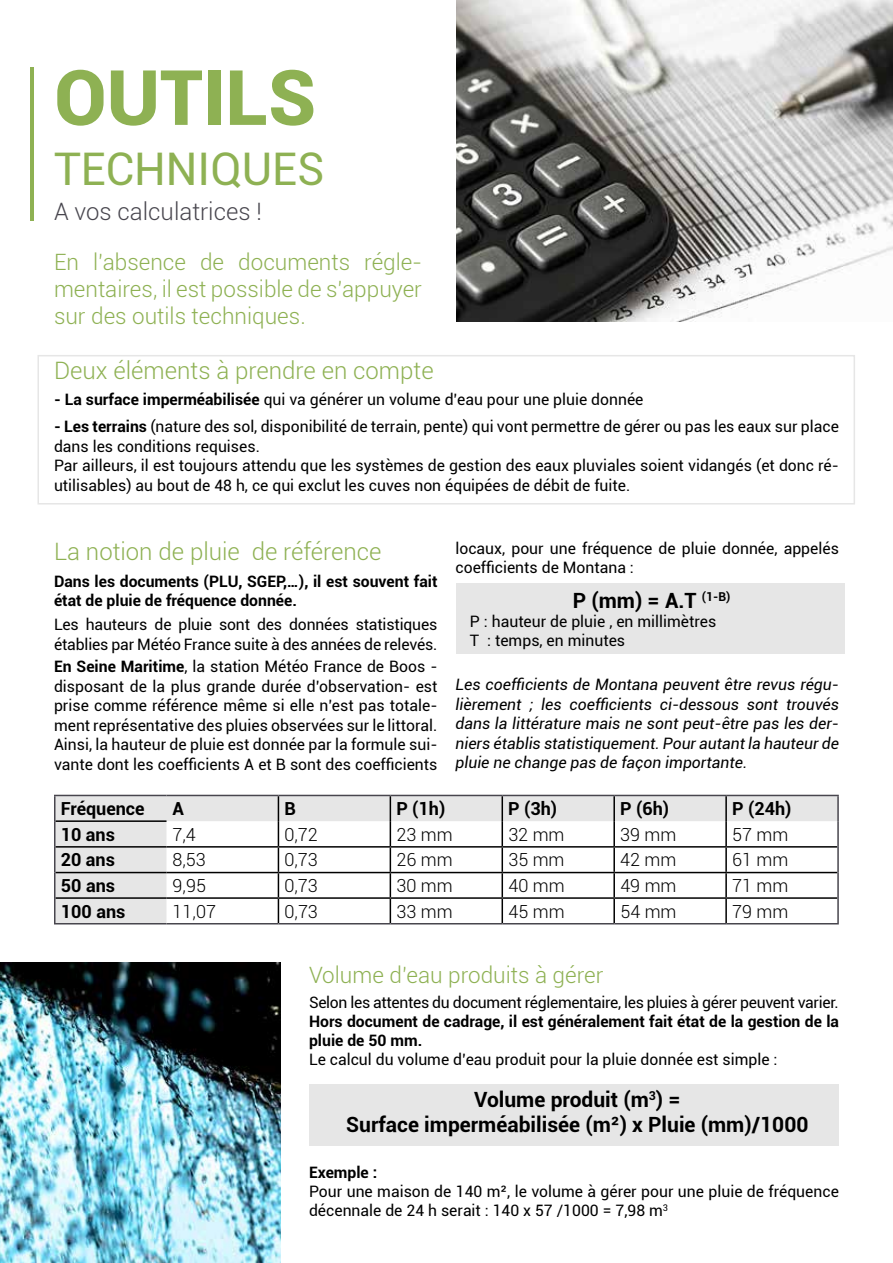
<style>
.page{position:relative;width:893px;height:1263px;background:#fff}
.page>*{position:absolute;margin:0;border:0;box-sizing:border-box;transform-origin:0 0}
.t1{font:900 76.5px "Roboto";color:#8eb153}
.t2{font:45px "Roboto";color:#8eb153}
.t3{font:300 24px "Roboto";color:#8eb153}
.t4{font:300 24px "Roboto";color:#48464e}
.t5{font:300 22.5px/27px "Roboto";color:#8eb153;text-align:justify}
.t6{font:700 21px/25.2px "Roboto";color:#000;text-align:center}
.t7{font:300 18px "Roboto";color:#000}
.t8{font:700 18px "Roboto";color:#000}
.t9{font:15.75px/19.5px "Roboto";color:#000}
.t10{font:italic 15.75px/19.4px "Roboto";color:#000;text-align:justify}
.t11{font:700 15.75px/19.5px "Roboto";color:#000}
.t12{font:15.75px "Roboto";letter-spacing:-.02em;color:#000}
.s1{font-weight:700}
</style>
<div class="page">
<div style="left:309px;top:1084px;width:530px;height:62px;background:#e6e6e6"></div>
<img style="left:456px;top:0;width:437px;height:322px">
<div style="left:38px;top:355px;width:817px;height:149px;border:2px solid #e6e6e6"></div>
<svg style="left:56px;top:796px;width:781px;height:127px"></svg>
<hr style="left:501px;top:796px;width:2px;height:25px;background:#000">
<hr style="left:613px;top:796px;width:2px;height:25px;background:#000">
<hr style="left:725px;top:796px;width:2px;height:25px;background:#000">
<hr style="left:56px;top:820px;width:110px;height:2px;background:#000">
<hr style="left:501px;top:821px;width:2px;height:25px;background:#000">
<hr style="left:613px;top:821px;width:2px;height:25px;background:#000">
<hr style="left:725px;top:821px;width:2px;height:25px;background:#000">
<hr style="left:56px;top:846px;width:110px;height:2px;background:#000">
<hr style="left:166px;top:846px;width:112px;height:2px;background:#000">
<hr style="left:278px;top:846px;width:112px;height:2px;background:#000">
<hr style="left:390px;top:846px;width:112px;height:2px;background:#000">
<hr style="left:502px;top:846px;width:112px;height:2px;background:#000">
<hr style="left:501px;top:848px;width:2px;height:24px;background:#000">
<hr style="left:614px;top:846px;width:112px;height:2px;background:#000">
<hr style="left:613px;top:848px;width:2px;height:24px;background:#000">
<hr style="left:726px;top:846px;width:111px;height:2px;background:#000">
<hr style="left:725px;top:848px;width:2px;height:24px;background:#000">
<hr style="left:56px;top:872px;width:110px;height:1px;background:#000">
<hr style="left:166px;top:872px;width:112px;height:1px;background:#000">
<hr style="left:278px;top:872px;width:112px;height:1px;background:#000">
<hr style="left:390px;top:872px;width:112px;height:1px;background:#000">
<hr style="left:502px;top:872px;width:112px;height:1px;background:#000">
<hr style="left:501px;top:873px;width:2px;height:24px;background:#000">
<hr style="left:614px;top:872px;width:112px;height:1px;background:#000">
<hr style="left:613px;top:873px;width:2px;height:24px;background:#000">
<hr style="left:726px;top:872px;width:111px;height:1px;background:#000">
<hr style="left:725px;top:873px;width:2px;height:24px;background:#000">
<hr style="left:56px;top:897px;width:110px;height:2px;background:#000">
<hr style="left:166px;top:897px;width:112px;height:2px;background:#000">
<hr style="left:278px;top:897px;width:112px;height:2px;background:#000">
<svg style="left:278px;top:796px;width:1px;height:127px"></svg>
<hr style="left:390px;top:897px;width:112px;height:2px;background:#000">
<svg style="left:390px;top:796px;width:1px;height:127px"></svg>
<hr style="left:502px;top:897px;width:112px;height:2px;background:#000">
<hr style="left:501px;top:899px;width:2px;height:24px;background:#000">
<hr style="left:614px;top:897px;width:112px;height:2px;background:#000">
<hr style="left:613px;top:899px;width:2px;height:24px;background:#000">
<hr style="left:726px;top:897px;width:111px;height:2px;background:#000">
<hr style="left:725px;top:899px;width:2px;height:24px;background:#000">
<hr style="left:54px;top:795px;width:112px;height:1px;background:#48464e">
<hr style="left:54px;top:796px;width:2px;height:25px;background:#48464e">
<hr style="left:166px;top:795px;width:112px;height:1px;background:#48464e">
<hr style="left:278px;top:795px;width:112px;height:1px;background:#48464e">
<hr style="left:390px;top:795px;width:112px;height:1px;background:#48464e">
<hr style="left:502px;top:795px;width:112px;height:1px;background:#48464e">
<hr style="left:614px;top:795px;width:112px;height:1px;background:#48464e">
<hr style="left:726px;top:795px;width:113px;height:1px;background:#48464e">
<hr style="left:837px;top:796px;width:2px;height:25px;background:#48464e">
<hr style="left:54px;top:821px;width:2px;height:26px;background:#48464e">
<hr style="left:54px;top:847px;width:2px;height:25px;background:#48464e">
<hr style="left:54px;top:872px;width:2px;height:26px;background:#48464e">
<hr style="left:54px;top:898px;width:2px;height:25px;background:#48464e">
<hr style="left:54px;top:923px;width:112px;height:1px;background:#48464e">
<hr style="left:837px;top:821px;width:2px;height:26px;background:#48464e">
<hr style="left:837px;top:847px;width:2px;height:25px;background:#48464e">
<hr style="left:837px;top:872px;width:2px;height:26px;background:#48464e">
<hr style="left:837px;top:898px;width:2px;height:25px;background:#48464e">
<hr style="left:166px;top:923px;width:112px;height:1px;background:#48464e">
<hr style="left:278px;top:923px;width:112px;height:1px;background:#48464e">
<hr style="left:390px;top:923px;width:112px;height:1px;background:#48464e">
<hr style="left:502px;top:923px;width:112px;height:1px;background:#48464e">
<hr style="left:614px;top:923px;width:112px;height:1px;background:#48464e">
<hr style="left:726px;top:923px;width:113px;height:1px;background:#48464e">
<div style="left:456px;top:584px;width:389px;height:70px;background:#e6e6e6"></div>
<img style="left:0;top:963px;width:280px;height:300px">
<hr style="left:30px;top:68px;width:3px;height:152px;background:#8eb153">
<h1 class="t1" style="left:54px;top:43px;width:263px">OUTILS</h1>
<h2 class="t2" style="left:54px;top:137px;width:272px">TECHNIQUES</h2>
<h3 class="t4" style="left:54px;top:195px;width:209px">A vos calculatrices !</h3>
<h3 class="t5" style="left:54px;top:248px;width:369px">En l’absence de documents régle&shy;mentaires, il est possible de s’appuyer sur des outils techniques.</h3>
<h3 class="t3" style="left:54px;top:354px;width:381px">Deux éléments à prendre en compte</h3>
<p class="t9" style="left:54px;top:389px;width:591px"><span class="s1">- La surface imperméabilisée</span> qui va générer un volume d’eau pour une pluie donnée</p>
<p class="t9" style="left:54px;top:416px;width:786px"><span class="s1">- Les terrains</span> (nature des sol, disponibilité de terrain, pente) qui vont permettre de gérer ou pas les eaux sur place dans les conditions requises.<br>Par ailleurs, il est toujours attendu que les systèmes de gestion des eaux pluviales soient vidangés (et donc ré&shy;utilisables) au bout de 48 h, ce qui exclut les cuves non équipées de débit de fuite.</p>
<h3 class="t3" style="left:54px;top:535px;width:329px">La notion de pluie de référence</h3>
<p class="t11" style="left:54px;top:571px;width:385px">Dans les documents (PLU, SGEP,…), il est souvent fait état de pluie de fréquence donnée.</p>
<p class="t9" style="left:54px;top:614px;width:385px">Les hauteurs de pluie sont des données statistiques établies par Météo France suite à des années de relevés.</p>
<p class="t9" style="left:54px;top:656px;width:385px;text-align:justify"><span class="s1">En Seine Maritime</span>, la station Météo France de Boos - disposant de la plus grande durée d’observation- est prise comme référence même si elle n’est pas totale&shy;ment représentative des pluies observées sur le littoral.<br>Ainsi, la hauteur de pluie est donnée par la formule sui&shy;vante dont les coefficients A et B sont des coefficients</p>
<p class="t9" style="left:455px;top:538px;width:385px">locaux, pour une fréquence de pluie donnée, appelés coefficients de Montana :</p>
<h3 class="t6" style="left:573px;top:587px;width:159px">P (mm) = A.T <sup>(1-B)</sup></h3>
<p class="t9" style="left:470px;top:611px;width:248px;line-height:18.9px">P : hauteur de pluie , en millimètres<br>T : temps, en minutes</p>
<p class="t10" style="left:455px;top:674px;width:385px">Les coefficients de Montana peuvent être revus régu&shy;lièrement ; les coefficients ci-dessous sont trouvés dans la littérature mais ne sont peut-être pas les der&shy;niers établis statistiquement. Pour autant la hauteur de pluie ne change pas de façon importante.</p>
<p class="t8" style="left:61px;top:796px;width:85px">Fréquence</p>
<p class="t8" style="left:172px;top:796px;width:13px">A</p>
<p class="t8" style="left:284px;top:796px;width:13px">B</p>
<p class="t8" style="left:396px;top:796px;width:50px">P (1h)</p>
<p class="t8" style="left:508px;top:796px;width:50px">P (3h)</p>
<p class="t8" style="left:620px;top:796px;width:50px">P (6h)</p>
<p class="t8" style="left:732px;top:796px;width:61px">P (24h)</p>
<p class="t8" style="left:61px;top:821px;width:56px">10 ans</p>
<p class="t7" style="left:173px;top:822px;width:25px">7,4</p>
<p class="t7" style="left:284px;top:822px;width:35px">0,72</p>
<p class="t7" style="left:396px;top:822px;width:58px">23 mm</p>
<p class="t7" style="left:508px;top:822px;width:58px">32 mm</p>
<p class="t7" style="left:620px;top:822px;width:58px">39 mm</p>
<p class="t7" style="left:732px;top:822px;width:58px">57 mm</p>
<p class="t8" style="left:61px;top:847px;width:56px">20 ans</p>
<p class="t7" style="left:173px;top:847px;width:35px">8,53</p>
<p class="t7" style="left:284px;top:847px;width:35px">0,73</p>
<p class="t7" style="left:396px;top:847px;width:58px">26 mm</p>
<p class="t7" style="left:508px;top:847px;width:58px">35 mm</p>
<p class="t7" style="left:620px;top:847px;width:58px">42 mm</p>
<p class="t7" style="left:732px;top:847px;width:58px">61 mm</p>
<p class="t8" style="left:61px;top:873px;width:56px">50 ans</p>
<p class="t7" style="left:173px;top:873px;width:35px">9,95</p>
<p class="t7" style="left:285px;top:873px;width:35px">0,73</p>
<p class="t7" style="left:396px;top:873px;width:58px">30 mm</p>
<p class="t7" style="left:508px;top:873px;width:58px">40 mm</p>
<p class="t7" style="left:620px;top:873px;width:58px">49 mm</p>
<p class="t7" style="left:732px;top:873px;width:58px">71 mm</p>
<p class="t8" style="left:61px;top:898px;width:66px">100 ans</p>
<p class="t7" style="left:173px;top:899px;width:45px">11,07</p>
<p class="t7" style="left:285px;top:899px;width:35px">0,73</p>
<p class="t7" style="left:396px;top:899px;width:58px">33 mm</p>
<p class="t7" style="left:508px;top:899px;width:58px">45 mm</p>
<p class="t7" style="left:620px;top:899px;width:58px">54 mm</p>
<p class="t7" style="left:732px;top:899px;width:58px">79 mm</p>
<h3 class="t5" style="left:309px;top:961px;width:296px">Volume d’eau produits à gérer</h3>
<p class="t12" style="left:309px;top:991px;width:531px">Selon les attentes du document réglementaire, les pluies à gérer peuvent varier.</p>
<p class="t11" style="left:309px;top:1011px;width:531px;line-height:18.9px">Hors document de cadrage, il est généralement fait état de la gestion de la pluie de 50 mm.</p>
<p class="t9" style="left:309px;top:1049px;width:470px">Le calcul du volume d’eau produit pour la pluie donnée est simple :</p>
<h3 class="t6" style="left:346px;top:1086px;width:464px">Volume produit (m<sup>3</sup>) =<br>Surface imperméabilisée (m²) x Pluie (mm)/1000</h3>
<p class="t11" style="left:309px;top:1162px;width:70px">Exemple :</p>
<p class="t9" style="left:309px;top:1181px;width:531px;line-height:18.9px">Pour une maison de 140 m², le volume à gérer pour une pluie de fréquence décennale de 24 h serait : 140 x 57 /1000 = 7,98 m<sup>3</sup></p>
</div>
